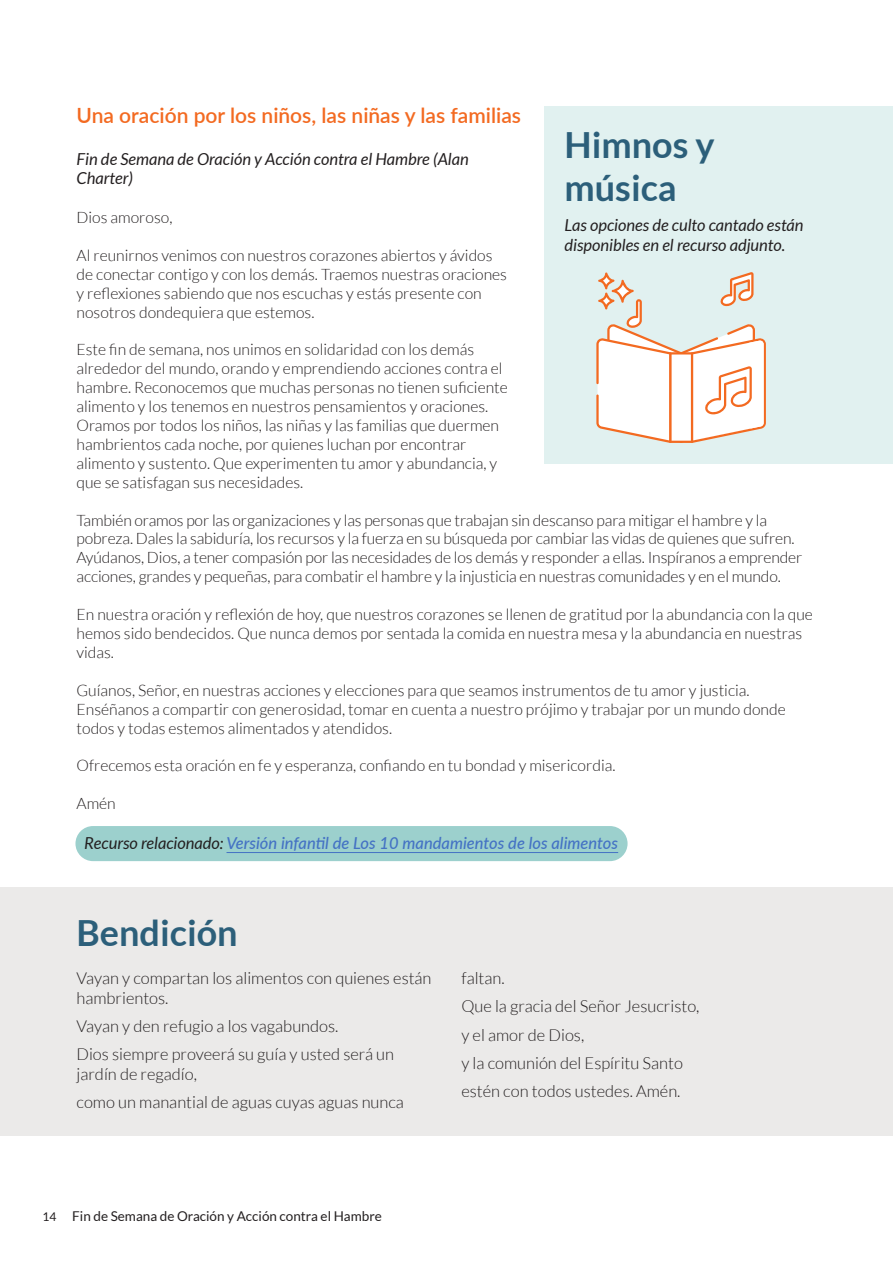
<style>
.page{position:relative;width:893px;height:1263px;background:#fff}
.page>*{position:absolute;margin:0;border:0;box-sizing:border-box;transform-origin:0 0}
.t1{font:700 36px/43.2px "Lato";color:#2c5f7a}
.heading_2{font:600 21px "Lato";color:#f36a21}
.t2{font:300 16.5px/19.8px "Lato";color:#231f20}
.t3{font:italic 16.5px/19.8px "Lato";color:#231f20}
.t4{font:italic 500 16.5px "Lato";color:#4472c4}
.t5{font:300 15.75px/18.9px "Lato";color:#231f20}
.t6{font:13.5px "Lato";color:#231f20}
.s1{font-weight:400;color:#231f20}
.s2{font-size:12px}
</style>
<div class="page">
<div style="left:0;top:887px;width:893px;height:248px;background:#ebeae9"></div>
<div style="left:75px;top:826px;width:553px;height:35px;background:#9cd0cd;border-radius:18px"></div>
<hr style="left:227px;top:852px;width:391px;height:1px;background:#4472c4">
<div style="left:544px;top:106px;width:349px;height:357px;background:#e1f1f0"></div>
<svg style="left:596px;top:272px;width:170px;height:171px"></svg>
<p class="heading_2" style="left:77px;top:100px;width:446px">Una oración por los niños, las niñas y las familias</p>
<p class="t3" style="left:77px;top:149px;width:394px">Fin de Semana de Oración y Acción contra el Hambre (Alan<br>Charter)</p>
<p class="t5" style="left:77px;top:208px;width:97px">Dios amoroso,</p>
<p class="t5" style="left:77px;top:246px;width:432px">Al reunirnos venimos con nuestros corazones abiertos y ávidos de conectar contigo y con los demás. Traemos nuestras oraciones y reflexiones sabiendo que nos escuchas y estás presente con nosotros dondequiera que estemos.</p>
<p class="t5" style="left:77px;top:340px;width:433px">Este fin de semana, nos unimos en solidaridad con los demás alrededor del mundo, orando y emprendiendo acciones contra el hambre. Reconocemos que muchas personas no tienen suficiente alimento y los tenemos en nuestros pensamientos y oraciones.</p>
<p class="t5" style="left:77px;top:416px;width:424px">Oramos por todos los niños, las niñas y las familias que duermen hambrientos cada noche, por quienes luchan por encontrar alimento y sustento. Que experimenten tu amor y abundancia, y que se satisfagan sus necesidades.</p>
<p class="t5" style="left:77px;top:510px;width:719px">También oramos por las organizaciones y las personas que trabajan sin descanso para mitigar el hambre y la pobreza. Dales la sabiduría, los recursos y la fuerza en su búsqueda por cambiar las vidas de quienes que sufren.</p>
<p class="t5" style="left:77px;top:548px;width:727px">Ayúdanos, Dios, a tener compasión por las necesidades de los demás y responder a ellas. Inspíranos a emprender acciones, grandes y pequeñas, para combatir el hambre y la injusticia en nuestras comunidades y en el mundo.</p>
<p class="t5" style="left:77px;top:605px;width:738px">En nuestra oración y reflexión de hoy, que nuestros corazones se llenen de gratitud por la abundancia con la que hemos sido bendecidos. Que nunca demos por sentada la comida en nuestra mesa y la abundancia en nuestras vidas.</p>
<p class="t5" style="left:77px;top:681px;width:711px">Guíanos, Señor, en nuestras acciones y elecciones para que seamos instrumentos de tu amor y justicia.<br>Enséñanos a compartir con generosidad, tomar en cuenta a nuestro prójimo y trabajar por un mundo donde todos y todas estemos alimentados y atendidos.</p>
<p class="t5" style="left:77px;top:756px;width:540px">Ofrecemos esta oración en fe y esperanza, confiando en tu bondad y misericordia.</p>
<p class="t5" style="left:77px;top:794px;width:41px">Amén</p>
<p class="t4" style="left:84px;top:831px;width:535px"><span class="s1">Recurso relacionado:</span> Versión infantil de Los 10 mandamientos de los alimentos</p>
<p class="t1" style="left:564px;top:122px;width:152px">Himnos y música</p>
<p class="t3" style="left:564px;top:216px;width:241px">Las opciones de culto cantado están disponibles en el recurso adjunto.</p>
<p class="t1" style="left:77px;top:911px;width:163px">Bendición</p>
<p class="t2" style="left:77px;top:968px;width:357px">Vayan y compartan los alimentos con quienes están hambrientos.</p>
<p class="t2" style="left:77px;top:1016px;width:263px">Vayan y den refugio a los vagabundos.</p>
<p class="t2" style="left:77px;top:1044px;width:319px">Dios siempre proveerá su guía y usted será un jardín de regadío,</p>
<p class="t2" style="left:77px;top:1093px;width:329px">como un manantial de aguas cuyas aguas nunca</p>
<p class="t2" style="left:461px;top:968px;width:45px">faltan.</p>
<p class="t2" style="left:461px;top:996px;width:240px">Que la gracia del Señor Jesucristo,</p>
<p class="t2" style="left:461px;top:1025px;width:124px">y el amor de Dios,</p>
<p class="t2" style="left:461px;top:1053px;width:223px">y la comunión del Espíritu Santo</p>
<p class="t2" style="left:461px;top:1081px;width:221px">estén con todos ustedes. Amén.</p>
<p class="t6" style="left:43px;top:1208px;width:341px"><span class="s2">14</span> Fin de Semana de Oración y Acción contra el Hambre</p>
</div>
